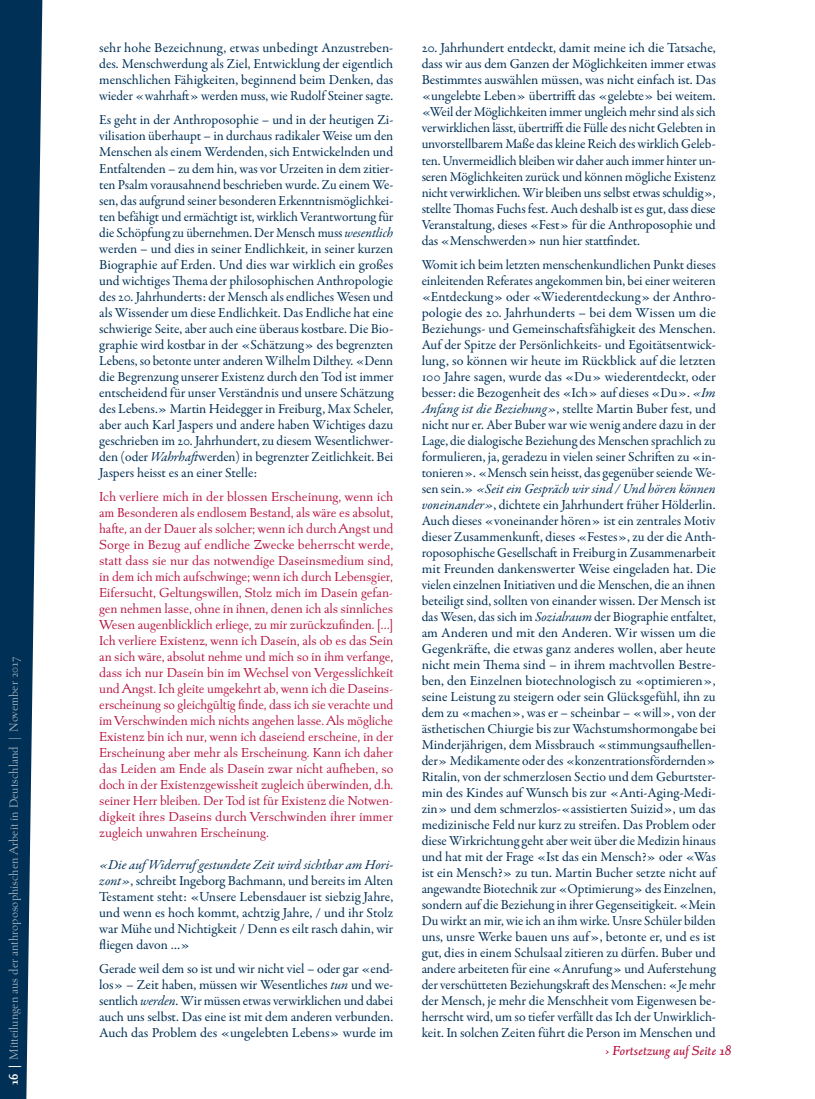
<style>
.page{position:relative;width:815px;height:1099px;background:#fff}
.page>*{position:absolute;margin:0;border:0;box-sizing:border-box;transform-origin:0 0}
.t1{font:13.75px/16px "Garamond Premr Pro";letter-spacing:-.005em;color:#003056;text-align:justify}
.t2{font:13.75px/16px "Albertan Pro";letter-spacing:-.01em;color:#b5123e;text-align:justify}
.t3{font:italic 500 13.75px "Albertan Pro";color:#b5123e}
.t4{font:300 12.5px "Albertan Pro";color:#b3c1cc}
.s1{font-weight:700;color:#fff}
.s2{font-style:italic}
</style>
<div class="page">
<svg style="left:0;top:0;width:42px;height:1098px;fill:#003056"></svg>
<p class="t4" style="left:6px;top:1084px;width:429px;rotate:-90deg"><span class="s1">16 |</span> Mitteilungen aus der anthroposophischen Arbeit in Deutschland | November 2017</p>
<p class="t1" style="left:99px;top:40px;width:296px">sehr hohe Bezeichnung, etwas unbedingt Anzustreben&shy;des. Menschwerdung als Ziel, Entwicklung der eigentlich menschlichen Fähigkeiten, beginnend beim Denken, das wieder «wahrhaft» werden muss, wie Rudolf Steiner sagte.</p>
<p class="t1" style="left:99px;top:112px;width:296px">Es geht in der Anthroposophie – und in der heutigen Zi&shy;vilisation überhaupt – in durchaus radikaler Weise um den Menschen als einem Werdenden, sich Entwickelnden und Entfaltenden – zu dem hin, was vor Urzeiten in dem zitier&shy;ten Psalm vorausahnend beschrieben wurde. Zu einem We&shy;sen, das aufgrund seiner besonderen Erkenntnismöglichkei&shy;ten befähigt und ermächtigt ist, wirklich Verantwortung für die Schöpfung zu übernehmen. Der Mensch muss <span class="s2">wesentlich </span>werden – und dies in seiner Endlichkeit, in seiner kurzen Biographie auf Erden. Und dies war wirklich ein großes und wichtiges Thema der philosophischen Anthropologie des 20. Jahrhunderts: der Mensch als endliches Wesen und als Wissender um diese Endlichkeit. Das Endliche hat eine schwierige Seite, aber auch eine überaus kostbare. Die Bio&shy;graphie wird kostbar in der «Schätzung» des begrenzten Lebens, so betonte unter anderen Wilhelm Dilthey. «Denn die Begrenzung unserer Existenz durch den Tod ist immer entscheidend für unser Verständnis und unsere Schätzung des Lebens.» Martin Heidegger in Freiburg, Max Scheler, aber auch Karl Jaspers und andere haben Wichtiges dazu geschrieben im 20. Jahrhundert, zu diesem Wesentlichwer&shy;den (oder <span class="s2">Wahrhaft</span>werden) in begrenzter Zeitlichkeit. Bei Jaspers heisst es an einer Stelle:</p>
<p class="t2" style="left:99px;top:488px;width:296px">Ich verliere mich in der blossen Erscheinung, wenn ich am Besonderen als endlosem Bestand, als wäre es absolut, hafte, an der Dauer als solcher; wenn ich durch Angst und Sorge in Bezug auf endliche Zwecke beherrscht werde, statt dass sie nur das notwendige Daseinsmedium sind, in dem ich mich aufschwinge; wenn ich durch Lebensgier, Eifersucht, Geltungswillen, Stolz mich im Dasein gefan&shy;gen nehmen lasse, ohne in ihnen, denen ich als sinnliches Wesen augenblicklich erliege, zu mir zurückzufinden. […] Ich verliere Existenz, wenn ich Dasein, als ob es das Sein an sich wäre, absolut nehme und mich so in ihm verfange, dass ich nur Dasein bin im Wechsel von Vergesslichkeit und Angst. Ich gleite umgekehrt ab, wenn ich die Daseins&shy;erscheinung so gleichgültig finde, dass ich sie verachte und im Verschwinden mich nichts angehen lasse. Als mögliche Existenz bin ich nur, wenn ich daseiend erscheine, in der Erscheinung aber mehr als Erscheinung. Kann ich daher das Leiden am Ende als Dasein zwar nicht aufheben, so doch in der Existenzgewissheit zugleich überwinden, d.h. seiner Herr bleiben. Der Tod ist für Existenz die Notwen&shy;digkeit ihres Daseins durch Verschwinden ihrer immer zugleich unwahren Erscheinung.</p>
<p class="t1" style="left:99px;top:856px;width:296px"><span class="s2">«Die auf Widerruf gestundete Zeit wird sichtbar am Hori&shy;zont»</span>, schreibt Ingeborg Bachmann, und bereits im Alten Testament steht: «Unsere Lebensdauer ist siebzig Jahre, und wenn es hoch kommt, achtzig Jahre, / und ihr Stolz war Mühe und Nichtigkeit / Denn es eilt rasch dahin, wir fliegen davon …»</p>
<p class="t1" style="left:99px;top:960px;width:296px">Gerade weil dem so ist und wir nicht viel – oder gar «end&shy;los» – Zeit haben, müssen wir Wesentliches <span class="s2">tun</span> und we&shy;sentlich <span class="s2">werden</span>. Wir müssen etwas verwirklichen und dabei auch uns selbst. Das eine ist mit dem anderen verbunden.<br>Auch das Problem des «ungelebten Lebens» wurde im</p>
<p class="t1" style="left:422px;top:40px;width:296px">20. Jahrhundert entdeckt, damit meine ich die Tatsache, dass wir aus dem Ganzen der Möglichkeiten immer etwas Bestimmtes auswählen müssen, was nicht einfach ist. Das «ungelebte Leben» übertrifft das «gelebte» bei weitem. «Weil der Möglichkeiten immer ungleich mehr sind als sich verwirklichen lässt, übertrifft die Fülle des nicht Gelebten in unvorstellbarem Maße das kleine Reich des wirklich Geleb&shy;ten. Unvermeidlich bleiben wir daher auch immer hinter un&shy;seren Möglichkeiten zurück und können mögliche Existenz nicht verwirklichen. Wir bleiben uns selbst etwas schuldig», stellte Thomas Fuchs fest. Auch deshalb ist es gut, dass diese Veranstaltung, dieses «Fest» für die Anthroposophie und das «Menschwerden» nun hier stattfindet.</p>
<p class="t1" style="left:422px;top:256px;width:296px">Womit ich beim letzten menschenkundlichen Punkt dieses einleitenden Referates angekommen bin, bei einer weiteren «Entdeckung» oder «Wiederentdeckung» der Anthro&shy;pologie des 20. Jahrhunderts – bei dem Wissen um die Beziehungs- und Gemeinschaftsfähigkeit des Menschen.<br>Auf der Spitze der Persönlichkeits- und Egoitätsentwick&shy;lung, so können wir heute im Rückblick auf die letzten 100 Jahre sagen, wurde das «Du» wiederentdeckt, oder besser: die Bezogenheit des «Ich» auf dieses «Du». <span class="s2">«Im Anfang ist die Beziehung»</span>, stellte Martin Buber fest, und nicht nur er. Aber Buber war wie wenig andere dazu in der Lage, die dialogische Beziehung des Menschen sprachlich zu formulieren, ja, geradezu in vielen seiner Schriften zu «in&shy;tonieren». «Mensch sein heisst, das gegenüber seiende We&shy;sen sein.» <span class="s2">«Seit ein Gespräch wir sind / Und hören können voneinander»</span>, dichtete ein Jahrhundert früher Hölderlin.<br>Auch dieses «voneinander hören» ist ein zentrales Motiv dieser Zusammenkunft, dieses «Festes», zu der die Anth&shy;roposophische Gesellschaft in Freiburg in Zusammenarbeit mit Freunden dankenswerter Weise eingeladen hat. Die vielen einzelnen Initiativen und die Menschen, die an ihnen beteiligt sind, sollten von einander wissen. Der Mensch ist das Wesen, das sich im <span class="s2">Sozialraum</span> der Biographie entfaltet, am Anderen und mit den Anderen. Wir wissen um die Gegenkräfte, die etwas ganz anderes wollen, aber heute nicht mein Thema sind – in ihrem machtvollen Bestre&shy;ben, den Einzelnen biotechnologisch zu «optimieren», seine Leistung zu steigern oder sein Glücksgefühl, ihn zu dem zu «machen», was er – scheinbar – «will», von der ästhetischen Chiurgie bis zur Wachstumshormongabe bei Minderjährigen, dem Missbrauch «stimmungsaufhellen&shy;der» Medikamente oder des «konzentrationsfördernden» Ritalin, von der schmerzlosen Sectio und dem Geburtster&shy;min des Kindes auf Wunsch bis zur «Anti-Aging-Medi&shy;zin» und dem schmerzlos-«assistierten Suizid», um das medizinische Feld nur kurz zu streifen. Das Problem oder diese Wirkrichtung geht aber weit über die Medizin hinaus und hat mit der Frage «Ist das ein Mensch?» oder «Was ist ein Mensch?» zu tun. Martin Bucher setzte nicht auf angewandte Biotechnik zur «Optimierung» des Einzelnen, sondern auf die Beziehung in ihrer Gegenseitigkeit. «Mein Du wirkt an mir, wie ich an ihm wirke. Unsre Schüler bilden uns, unsre Werke bauen uns auf», betonte er, und es ist gut, dies in einem Schulsaal zitieren zu dürfen. Buber und andere arbeiteten für eine «Anrufung» und Auferstehung der verschütteten Beziehungskraft des Menschen: «Je mehr der Mensch, je mehr die Menschheit vom Eigenwesen be&shy;herrscht wird, um so tiefer verfällt das Ich der Unwirklich&shy;keit. In solchen Zeiten führt die Person im Menschen und</p>
<p class="t3" style="left:605px;top:1041px;width:128px">› Fortsetzung auf Seite 18</p>
</div>
